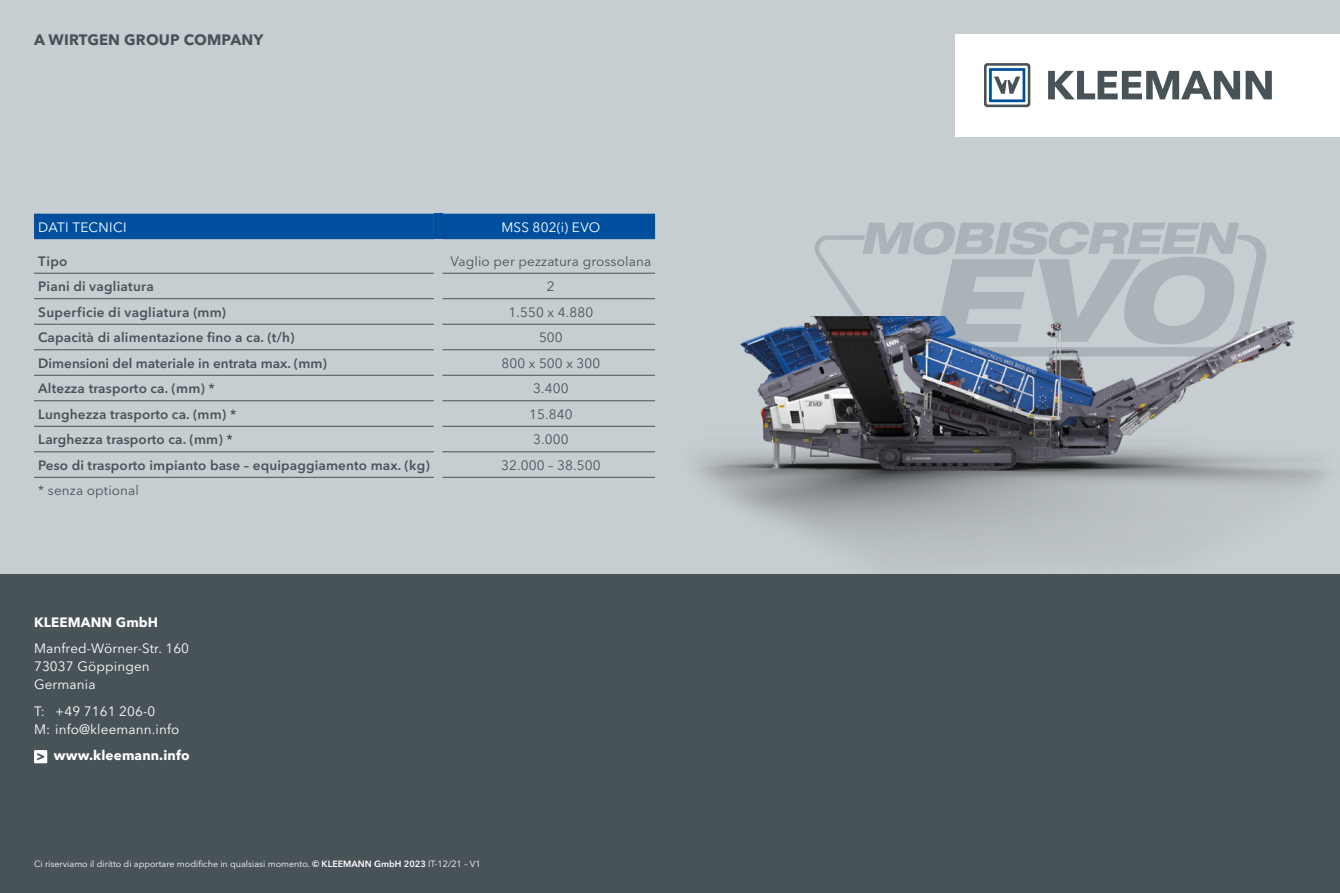
<style>
.page{position:relative;width:1340px;height:893px;background:#fff}
.page>*{position:absolute;margin:0;border:0;box-sizing:border-box;transform-origin:0 0}
.t1{font:700 15px "Avenir Next LT Pro";letter-spacing:.01em;color:#485358}
.t2{font:600 13.5px "Avenir Next LT Pro";letter-spacing:.01em;color:#485358}
.t3{font:13.5px/18px "Avenir Next LT Pro";letter-spacing:.01em;color:#fff}
.t4{font:13.5px "Avenir Next LT Pro";letter-spacing:.01em;color:#485358}
.t5{font:700 13.5px "Avenir Next LT Pro";letter-spacing:.01em;color:#fff}
.t6{font:9px "Avenir Next LT Pro";color:#fff}
.s1{font-weight:600}
</style>
<div class="page">
<div style="left:0;top:0;width:1339px;height:574px;background:#c7ced2"></div>
<div style="left:0;top:574px;width:1339px;height:319px;background:#485358"></div>
<svg style="left:34px;top:750px;width:13px;height:13px"></svg>
<div style="left:955px;top:34px;width:384px;height:102px;background:#fff"></div>
<svg style="left:1048px;top:71px;width:223px;height:28px"></svg>
<svg style="left:984px;top:63px;width:46px;height:44px"></svg>
<svg style="left:814px;top:235px;width:452px;height:82px"></svg>
<svg style="left:862px;top:222px;width:378px;height:95px"></svg>
<img style="left:698px;top:317px;width:627px;height:248px">
<svg style="left:34px;top:214px;width:621px;height:263px"></svg>
<hr style="left:34px;top:273px;width:400px;height:1px;background:#485358">
<hr style="left:442px;top:273px;width:213px;height:1px;background:#485358">
<hr style="left:34px;top:298px;width:400px;height:1px;background:#485358">
<hr style="left:442px;top:298px;width:213px;height:1px;background:#485358">
<hr style="left:34px;top:324px;width:400px;height:1px;background:#485358">
<hr style="left:442px;top:324px;width:213px;height:1px;background:#485358">
<hr style="left:34px;top:349px;width:400px;height:1px;background:#485358">
<hr style="left:442px;top:349px;width:213px;height:1px;background:#485358">
<hr style="left:34px;top:375px;width:400px;height:1px;background:#485358">
<hr style="left:442px;top:375px;width:213px;height:1px;background:#485358">
<hr style="left:34px;top:400px;width:400px;height:1px;background:#485358">
<hr style="left:442px;top:400px;width:213px;height:1px;background:#485358">
<hr style="left:34px;top:426px;width:400px;height:1px;background:#485358">
<hr style="left:442px;top:426px;width:213px;height:1px;background:#485358">
<hr style="left:34px;top:451px;width:400px;height:1px;background:#485358">
<hr style="left:442px;top:451px;width:213px;height:1px;background:#485358">
<hr style="left:34px;top:477px;width:400px;height:1px;background:#485358">
<hr style="left:442px;top:477px;width:213px;height:1px;background:#485358">
<p class="t1" style="left:34px;top:31px;width:231px">A WIRTGEN GROUP COMPANY</p>
<p class="t3" style="left:38px;top:218px;width:90px">DATI TECNICI</p>
<p class="t3" style="left:501px;top:218px;width:101px">MSS 802(i) EVO</p>
<p class="t2" style="left:38px;top:253px;width:31px">Tipo</p>
<p class="t4" style="left:450px;top:253px;width:202px">Vaglio per pezzatura grossolana</p>
<p class="t2" style="left:38px;top:278px;width:117px">Piani di vagliatura</p>
<p class="t4" style="left:547px;top:278px;width:9px">2</p>
<p class="t2" style="left:38px;top:304px;width:189px">Superficie di vagliatura (mm)</p>
<p class="t4" style="left:508px;top:304px;width:86px">1.550 x 4.880</p>
<p class="t2" style="left:38px;top:329px;width:258px">Capacità di alimentazione fino a ca. (t/h)</p>
<p class="t4" style="left:539px;top:329px;width:25px">500</p>
<p class="t2" style="left:38px;top:355px;width:290px">Dimensioni del materiale in entrata max. (mm)</p>
<p class="t4" style="left:501px;top:355px;width:100px">800 x 500 x 300</p>
<p class="t2" style="left:38px;top:380px;width:178px">Altezza trasporto ca. (mm) *</p>
<p class="t4" style="left:533px;top:380px;width:37px">3.400</p>
<p class="t2" style="left:38px;top:406px;width:199px">Lunghezza trasporto ca. (mm) *</p>
<p class="t4" style="left:529px;top:406px;width:45px">15.840</p>
<p class="t2" style="left:38px;top:431px;width:196px">Larghezza trasporto ca. (mm) *</p>
<p class="t4" style="left:533px;top:431px;width:37px">3.000</p>
<p class="t2" style="left:38px;top:457px;width:393px">Peso di trasporto impianto base – equipaggiamento max. (kg)</p>
<p class="t4" style="left:501px;top:457px;width:101px">32.000 – 38.500</p>
<p class="t4" style="left:38px;top:482px;width:102px">* senza optional</p>
<p class="t5" style="left:34px;top:614px;width:126px">KLEEMANN GmbH</p>
<p class="t3" style="left:34px;top:640px;width:157px">Manfred-Wörner-Str. 160<br>73037 Göppingen<br>Germania</p>
<p class="t3" style="left:34px;top:702px;width:147px">T: +49 7161 206-0<br>M: info@kleemann.info</p>
<p class="t5" style="left:54px;top:747px;width:137px">www.kleemann.info</p>
<p class="t6" style="left:34px;top:859px;width:448px">Ci riserviamo il diritto di apportare modifiche in qualsiasi momento. <span class="s1">© KLEEMANN GmbH 2023</span> IT-12/21 – V1</p>
</div>
